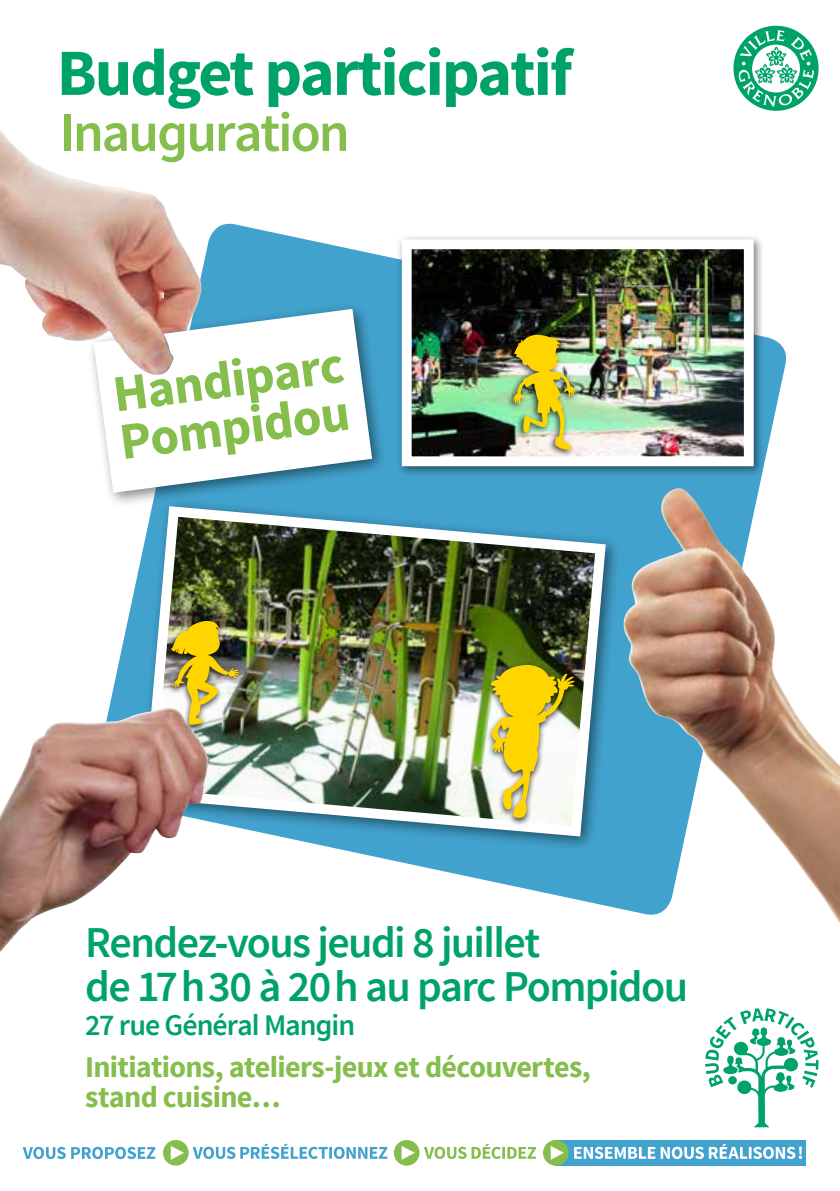
<style>
.page{position:relative;width:840px;height:1191px;background:#fff}
.page>*{position:absolute;margin:0;border:0;box-sizing:border-box;transform-origin:0 0}
.t1{font:700 66px "Source Sans Pro";letter-spacing:-.03em;color:#00a367}
.t2{font:600 55.4px "Source Sans Pro";letter-spacing:-.04em;color:#85be4c}
.t3{font:700 52px/48px "Source Sans Pro";color:#85be4c}
.t4{font:600 44px/44px "Source Sans Pro";letter-spacing:-.035em;color:#00a367}
.t5{font:700 30px/30px "Source Sans Pro";letter-spacing:-.025em;color:#85be4c}
.t6{font:600 30px "Source Sans Pro";letter-spacing:-.035em;color:#00a367}
</style>
<div class="page">
<svg style="left:109px;top:223px;width:678px;height:686px"></svg>
<img style="left:0;top:130px;width:201px;height:210px">
<div style="left:396px;top:234px;width:367px;height:243px;background:#000;opacity:.5"></div>
<img style="left:412px;top:250px;width:330px;height:205px">
<div style="left:401px;top:239px;width:352px;height:227px;border:10px solid #fff"></div>
<svg style="left:733px;top:25px;width:85px;height:86px"></svg>
<svg style="left:705px;top:1008px;width:113px;height:119px"></svg>
<div style="left:555px;top:1140px;width:250px;height:25px;background:#42a2ce"></div>
<div style="left:163px;top:1140px;width:25px;height:25px;background:#85be4c;border-radius:50%"></div>
<svg style="left:171px;top:1146px;width:13px;height:13px"></svg>
<div style="left:393px;top:1140px;width:26px;height:25px;background:#85be4c;border-radius:50%"></div>
<svg style="left:401px;top:1146px;width:13px;height:13px"></svg>
<div style="left:542px;top:1140px;width:26px;height:25px;background:#85be4c;border-radius:50%"></div>
<svg style="left:550px;top:1146px;width:13px;height:13px"></svg>
<svg style="left:424px;top:1143px;width:111px;height:16px"></svg>
<svg style="left:192px;top:1143px;width:195px;height:16px"></svg>
<svg style="left:574px;top:1143px;width:227px;height:16px"></svg>
<svg style="left:23px;top:1146px;width:132px;height:13px"></svg>
<div style="left:136px;top:499px;width:485px;height:353px;background:#000;opacity:.5"></div>
<img style="left:138px;top:501px;width:472px;height:341px">
<div style="left:86px;top:302px;width:301px;height:206px;background:#000;opacity:.5"></div>
<svg style="left:89px;top:304px;width:288px;height:193px"></svg>
<img style="left:66px;top:257px;width:107px;height:121px">
<img style="left:621px;top:488px;width:218px;height:434px">
<img style="left:0;top:707px;width:208px;height:245px">
<div style="left:485px;top:661px;width:94px;height:165px;background:#000;opacity:.75"></div>
<img style="left:486px;top:665px;width:88px;height:153px">
<div style="left:505px;top:330px;width:73px;height:127px;background:#000;opacity:.75"></div>
<img style="left:512px;top:335px;width:63px;height:115px">
<div style="left:165px;top:617px;width:79px;height:116px;background:#000;opacity:.75"></div>
<img style="left:171px;top:621px;width:68px;height:103px">
<h1 class="t1" style="left:57px;top:31px;width:517px">Budget participatif</h1>
<h2 class="t2" style="left:60px;top:98px;width:291px">Inauguration</h2>
<h3 class="t3" style="left:110px;top:374px;width:233px;rotate:-8deg">Handiparc<br>Pompidou</h3>
<h3 class="t4" style="left:85px;top:922px;width:604px">Rendez-vous jeudi 8 juillet<br>de 17h30 à 20h au parc Pompidou</h3>
<p class="t6" style="left:85px;top:1006px;width:271px">27 rue Général Mangin</p>
<p class="t5" style="left:85px;top:1053px;width:507px">Initiations, ateliers-jeux et découvertes, stand cuisine…</p>
</div>
